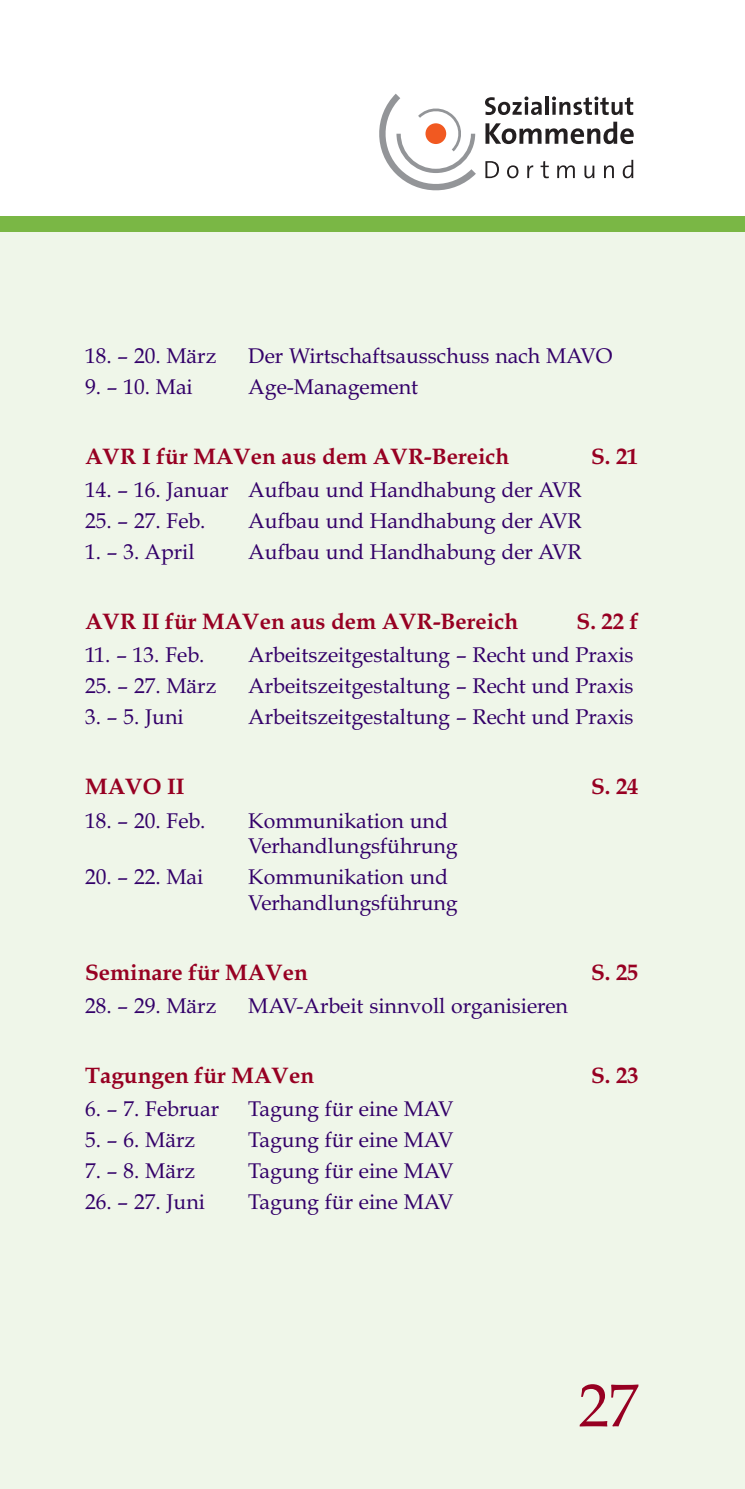
<style>
.page{position:relative;width:745px;height:1489px;background:#fff}
.page>*{position:absolute;margin:0;border:0;box-sizing:border-box;transform-origin:0 0}
.t1{font:60px "Book Antiqua";color:#970022}
.t2{font:700 22.5px "Book Antiqua";color:#970022}
.t3{font:21.25px/25.8px "Book Antiqua";color:#330069}
</style>
<div class="page">
<div style="left:0;top:227px;width:744px;height:1261px;background:#eff6e9"></div>
<div style="left:0;top:216px;width:744px;height:15px;background:#7ab745"></div>
<svg style="left:485px;top:161px;width:13px;height:17px"></svg>
<svg style="left:507px;top:165px;width:11px;height:13px"></svg>
<svg style="left:527px;top:165px;width:6px;height:13px"></svg>
<svg style="left:540px;top:161px;width:8px;height:17px"></svg>
<svg style="left:557px;top:165px;width:17px;height:13px"></svg>
<svg style="left:584px;top:166px;width:10px;height:12px"></svg>
<svg style="left:604px;top:165px;width:9px;height:13px"></svg>
<svg style="left:622px;top:160px;width:11px;height:18px"></svg>
<svg style="left:379px;top:94px;width:96px;height:97px"></svg>
<svg style="left:485px;top:96px;width:56px;height:19px"></svg>
<hr style="left:545px;top:96px;width:3px;height:19px;background:#231f20">
<svg style="left:552px;top:96px;width:80px;height:19px"></svg>
<svg style="left:485px;top:122px;width:148px;height:22px"></svg>
<p class="t3" style="left:85px;top:342px;width:133px">18. – 20. März</p>
<p class="t3" style="left:248px;top:342px;width:365px">Der Wirtschaftsausschuss nach MAVO</p>
<p class="t3" style="left:85px;top:373px;width:109px">9. – 10. Mai</p>
<p class="t3" style="left:248px;top:373px;width:171px">Age-Management</p>
<p class="t2" style="left:85px;top:442px;width:425px">AVR I für MAVen aus dem AVR-Bereich</p>
<p class="t2" style="left:590px;top:442px;width:49px">S. 21</p>
<p class="t3" style="left:85px;top:477px;width:498px">14. – 16. Januar Aufbau und Handhabung der AVR</p>
<p class="t3" style="left:85px;top:508px;width:122px">25. – 27. Feb.</p>
<p class="t3" style="left:248px;top:508px;width:335px">Aufbau und Handhabung der AVR</p>
<p class="t3" style="left:85px;top:539px;width:111px">1. – 3. April</p>
<p class="t3" style="left:248px;top:539px;width:335px">Aufbau und Handhabung der AVR</p>
<p class="t2" style="left:85px;top:607px;width:434px">AVR II für MAVen aus dem AVR-Bereich</p>
<p class="t2" style="left:576px;top:607px;width:63px">S. 22 f</p>
<p class="t3" style="left:85px;top:642px;width:121px">11. – 13. Feb.</p>
<p class="t3" style="left:248px;top:642px;width:386px">Arbeitszeitgestaltung – Recht und Praxis</p>
<p class="t3" style="left:85px;top:673px;width:133px">25. – 27. März</p>
<p class="t3" style="left:248px;top:673px;width:386px">Arbeitszeitgestaltung – Recht und Praxis</p>
<p class="t3" style="left:85px;top:704px;width:100px">3. – 5. Juni</p>
<p class="t3" style="left:248px;top:704px;width:386px">Arbeitszeitgestaltung – Recht und Praxis</p>
<p class="t2" style="left:85px;top:773px;width:101px">MAVO II</p>
<p class="t2" style="left:590px;top:773px;width:49px">S. 24</p>
<p class="t3" style="left:85px;top:807px;width:122px">18. – 20. Feb.</p>
<p class="t3" style="left:248px;top:807px;width:211px">Kommunikation und<br>Verhandlungsführung</p>
<p class="t3" style="left:85px;top:864px;width:120px">20. – 22. Mai</p>
<p class="t3" style="left:248px;top:864px;width:211px">Kommunikation und<br>Verhandlungsführung</p>
<p class="t2" style="left:85px;top:958px;width:224px">Seminare für MAVen</p>
<p class="t2" style="left:590px;top:958px;width:49px">S. 25</p>
<p class="t3" style="left:85px;top:992px;width:133px">28. – 29. März</p>
<p class="t3" style="left:248px;top:992px;width:321px">MAV-Arbeit sinnvoll organisieren</p>
<p class="t2" style="left:85px;top:1061px;width:230px">Tagungen für MAVen</p>
<p class="t2" style="left:590px;top:1061px;width:49px">S. 23</p>
<p class="t3" style="left:85px;top:1096px;width:135px">6. – 7. Februar</p>
<p class="t3" style="left:248px;top:1096px;width:206px">Tagung für eine MAV</p>
<p class="t3" style="left:85px;top:1127px;width:111px">5. – 6. März</p>
<p class="t3" style="left:248px;top:1127px;width:206px">Tagung für eine MAV</p>
<p class="t3" style="left:85px;top:1158px;width:111px">7. – 8. März</p>
<p class="t3" style="left:248px;top:1158px;width:206px">Tagung für eine MAV</p>
<p class="t3" style="left:85px;top:1189px;width:121px">26. – 27. Juni</p>
<p class="t3" style="left:248px;top:1189px;width:206px">Tagung für eine MAV</p>
<h1 class="t1" style="left:578px;top:1370px;width:61px">27</h1>
</div>
